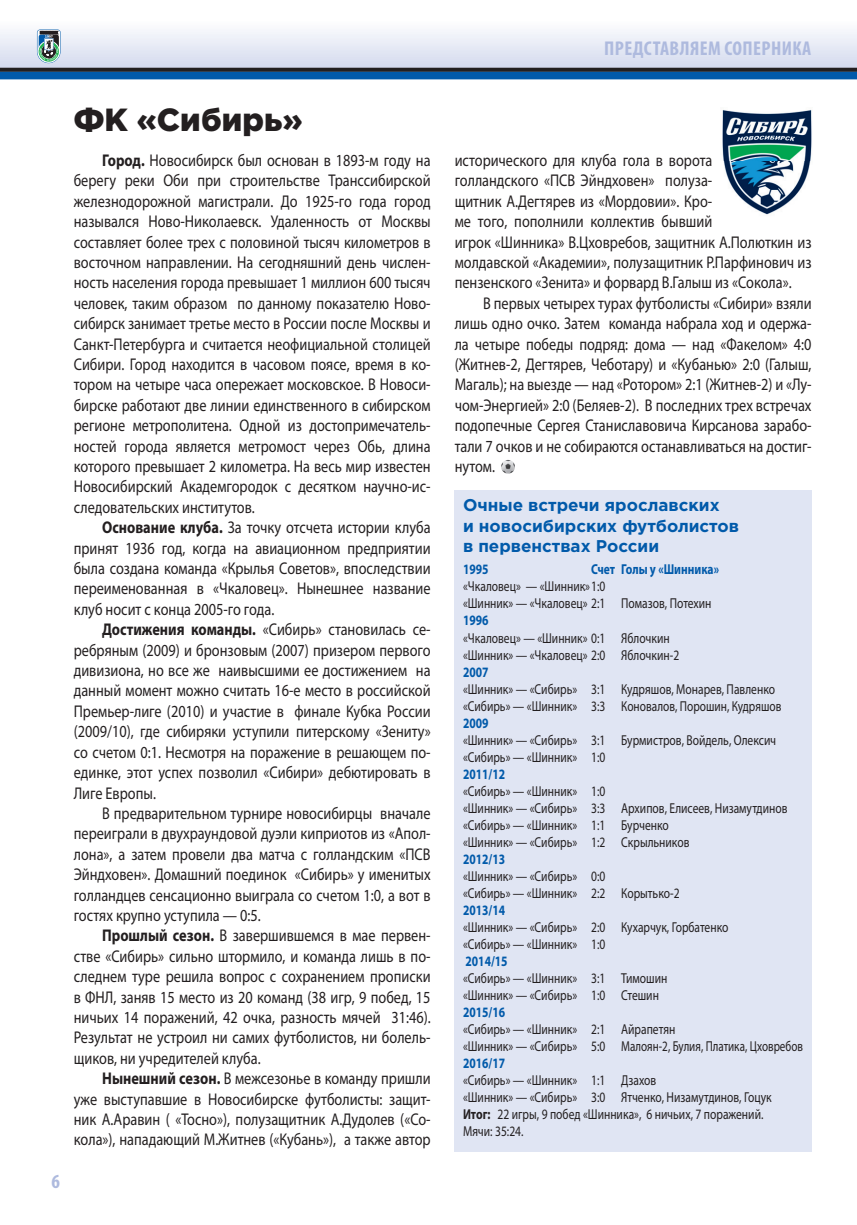
<style>
.page{position:relative;width:857px;height:1225px;background:#fff}
.page>*{position:absolute;margin:0;border:0;box-sizing:border-box;transform-origin:0 0}
.t1{font:900 32px "Gotham Pro";color:#231f20}
.t2{font:700 condensed 20px "Myriad Pro";letter-spacing:.02em;color:#aebade}
.t3{font:17px/20.4px "Myriad Pro";color:#231f20;text-align:justify;scale:.84 1}
.t4{font:700 17px/20.4px "Gotham Pro";color:#015aaa}
.t5{font:14.4px/17px "Myriad Pro";color:#231f20;scale:.8 1}
.t6{font:700 14.4px "Myriad Pro";color:#015aaa;scale:.8 1}
.s1{font-weight:700}
</style>
<div class="page">
<div style="left:0;top:0;width:856px;height:68px;background:linear-gradient(to bottom,#fff,#d8deef)"></div>
<div style="left:0;top:71px;width:856px;height:8px;background:#015aaa"></div>
<svg style="left:0;top:68px;width:856px;height:4px;fill:#231f20"></svg>
<svg style="left:37px;top:30px;width:24px;height:33px"></svg>
<img style="left:501px;top:460px;width:13px;height:14px">
<div style="left:454px;top:490px;width:357px;height:661px;background:#e0e5f3"></div>
<img style="left:722px;top:110px;width:90px;height:105px">
<p class="t2" style="left:52px;top:1173px;width:10px">6</p>
<h1 class="t1" style="left:74px;top:107px;width:230px">ФК «Сибирь»</h1>
<p class="t3" style="left:74px;top:151px;width:426px;text-indent:28px"><span class="s1">Город.</span> Новосибирск был основан в 1893-м году на берегу реки Оби при строительстве Транссибирской железнодорожной магистрали. До 1925-го года город назывался Ново-Николаевск. Удаленность от Москвы составляет более трех с половиной тысяч километров в восточном направлении. На сегодняшний день числен&shy;ность населения города превышает 1 миллион 600 тысяч человек, таким образом по данному показателю Ново&shy;сибирск занимает третье место в России после Москвы и Санкт-Петербурга и считается неофициальной столицей Сибири. Город находится в часовом поясе, время в ко&shy;тором на четыре часа опережает московское. В Новоси&shy;бирске работают две линии единственного в сибирском регионе метрополитена. Одной из достопримечатель&shy;ностей города является метромост через Обь, длина которого превышает 2 километра. На весь мир известен Новосибирский Академгородок с десятком научно-ис&shy;следовательских институтов.</p>
<p class="t3" style="left:74px;top:518px;width:426px;text-indent:28px"><span class="s1">Основание клуба.</span> За точку отсчета истории клуба принят 1936 год, когда на авиационном предприятии была создана команда «Крылья Советов», впоследствии переименованная в «Чкаловец». Нынешнее название клуб носит с конца 2005-го года.</p>
<p class="t3" style="left:74px;top:620px;width:426px;text-indent:28px"><span class="s1">Достижения команды.</span> «Сибирь» становилась се&shy;ребряным (2009) и бронзовым (2007) призером первого дивизиона, но все же наивысшими ее достижением на данный момент можно считать 16-е место в российской Премьер-лиге (2010) и участие в финале Кубка России (2009/10), где сибиряки уступили питерскому «Зениту» со счетом 0:1. Несмотря на поражение в решающем по&shy;единке, этот успех позволил «Сибири» дебютировать в Лиге Европы.</p>
<p class="t3" style="left:74px;top:804px;width:426px;text-indent:28px">В предварительном турнире новосибирцы вначале переиграли в двухраундовой дуэли киприотов из «Апол&shy;лона», а затем провели два матча с голландским «ПСВ Эйндховен». Домашний поединок «Сибирь» у именитых голландцев сенсационно выиграла со счетом 1:0, а вот в гостях крупно уступила — 0:5.</p>
<p class="t3" style="left:74px;top:926px;width:426px;text-indent:28px"><span class="s1">Прошлый сезон.</span> В завершившемся в мае первен&shy;стве «Сибирь» сильно штормило, и команда лишь в по&shy;следнем туре решила вопрос с сохранением прописки в ФНЛ, заняв 15 место из 20 команд (38 игр, 9 побед, 15 ничьих 14 поражений, 42 очка, разность мячей 31:46).<br>Результат не устроил ни самих футболистов, ни болель&shy;щиков, ни учредителей клуба.</p>
<p class="t3" style="left:74px;top:1069px;width:426px;text-indent:28px"><span class="s1">Нынешний сезон.</span> В межсезонье в команду пришли уже выступавшие в Новосибирске футболисты: защит&shy;ник А.Аравин ( «Тосно»), полузащитник А.Дудолев («Со&shy;кола»), нападающий М.Житнев («Кубань»), а также автор</p>
<p class="t2" style="left:603px;top:41px;width:209px">ПРЕДСТАВЛЯЕМ СОПЕРНИКА</p>
<p class="t3" style="left:454px;top:151px;width:426px;text-align:left">исторического для клуба гола в ворота<br>голландского «ПСВ Эйндховен» полуза-<br>щитник А.Дегтярев из «Мордовии». Кро-<br>ме того, пополнили коллектив бывший<br>игрок «Шинника» В.Цховребов, защитник А.Полюткин из молдавской «Академии», полузащитник Р.Парфинович из пензенского «Зенита» и форвард В.Галыш из «Сокола».</p>
<p class="t3" style="left:454px;top:294px;width:426px;text-indent:28px">В первых четырех турах футболисты «Сибири» взяли лишь одно очко. Затем команда набрала ход и одержа&shy;ла четыре победы подряд: дома — над «Факелом» 4:0 (Житнев-2, Дегтярев, Чеботару) и «Кубанью» 2:0 (Галыш, Магаль); на выезде — над «Ротором» 2:1 (Житнев-2) и «Лу&shy;чом-Энергией» 2:0 (Беляев-2). В последних трех встречах подопечные Сергея Станиславовича Кирсанова зарабо&shy;тали 7 очков и не собираются останавливаться на достиг&shy;нутом.</p>
<p class="t4" style="left:463px;top:496px;width:277px">Очные встречи ярославских<br>и новосибирских футболистов в первенствах России</p>
<p class="t6" style="left:463px;top:564px;width:33px">1995</p>
<p class="t6" style="left:591px;top:564px;width:161px">Счет Голы у «Шинника»</p>
<p class="t5" style="left:463px;top:579px;width:312px">«Чкаловец» — «Шинник» 1:0<br>«Шинник» — «Чкаловец» 2:1 Помазов, Потехин</p>
<p class="t6" style="left:463px;top:615px;width:33px">1996</p>
<p class="t5" style="left:463px;top:630px;width:271px">«Чкаловец» — «Шинник» 0:1 Яблочкин «Шинник» — «Чкаловец» 2:0 Яблочкин-2</p>
<p class="t6" style="left:463px;top:666px;width:33px">2007</p>
<p class="t5" style="left:463px;top:681px;width:399px">«Шинник» — «Сибирь» 3:1 Кудряшов, Монарев, Павленко «Сибирь» — «Шинник» 3:3 Коновалов, Порошин, Кудряшов</p>
<p class="t6" style="left:463px;top:717px;width:33px">2009</p>
<p class="t5" style="left:463px;top:732px;width:393px">«Шинник» — «Сибирь» 3:1 Бурмистров, Войдель, Олексич «Сибирь» — «Шинник» 1:0</p>
<p class="t6" style="left:463px;top:768px;width:54px">2011/12</p>
<p class="t5" style="left:463px;top:783px;width:407px">«Сибирь» — «Шинник» 1:0<br>«Шинник» — «Сибирь» 3:3 Архипов, Елисеев, Низамутдинов «Сибирь» — «Шинник» 1:1 Бурченко<br>«Шинник» — «Сибирь» 1:2 Скрыльников</p>
<p class="t6" style="left:463px;top:853px;width:54px">2012/13</p>
<p class="t5" style="left:463px;top:868px;width:272px">«Шинник» — «Сибирь» 0:0<br>«Сибирь» — «Шинник» 2:2 Корытько-2</p>
<p class="t6" style="left:463px;top:904px;width:54px">2013/14</p>
<p class="t5" style="left:463px;top:919px;width:333px">«Шинник» — «Сибирь» 2:0 Кухарчук, Горбатенко «Сибирь» — «Шинник» 1:0</p>
<p class="t6" style="left:465px;top:955px;width:54px">2014/15</p>
<p class="t5" style="left:463px;top:970px;width:257px">«Сибирь» — «Шинник» 3:1 Тимошин «Шинник» — «Сибирь» 1:0 Стешин</p>
<p class="t6" style="left:463px;top:1006px;width:54px">2015/16</p>
<p class="t5" style="left:463px;top:1021px;width:426px">«Сибирь» — «Шинник» 2:1 Айрапетян<br>«Шинник» — «Сибирь» 5:0 Малоян-2, Булия, Платика, Цховребов</p>
<p class="t6" style="left:463px;top:1057px;width:54px">2016/17</p>
<p class="t5" style="left:463px;top:1072px;width:387px">«Сибирь» — «Шинник» 1:1 Дзахов<br>«Шинник» — «Сибирь» 3:0 Ятченко, Низамутдинов, Гоцук <span class="s1">Итог:</span> 22 игры, 9 побед «Шинника», 6 ничьих, 7 поражений.<br>Мячи: 35:24.</p>
</div>
